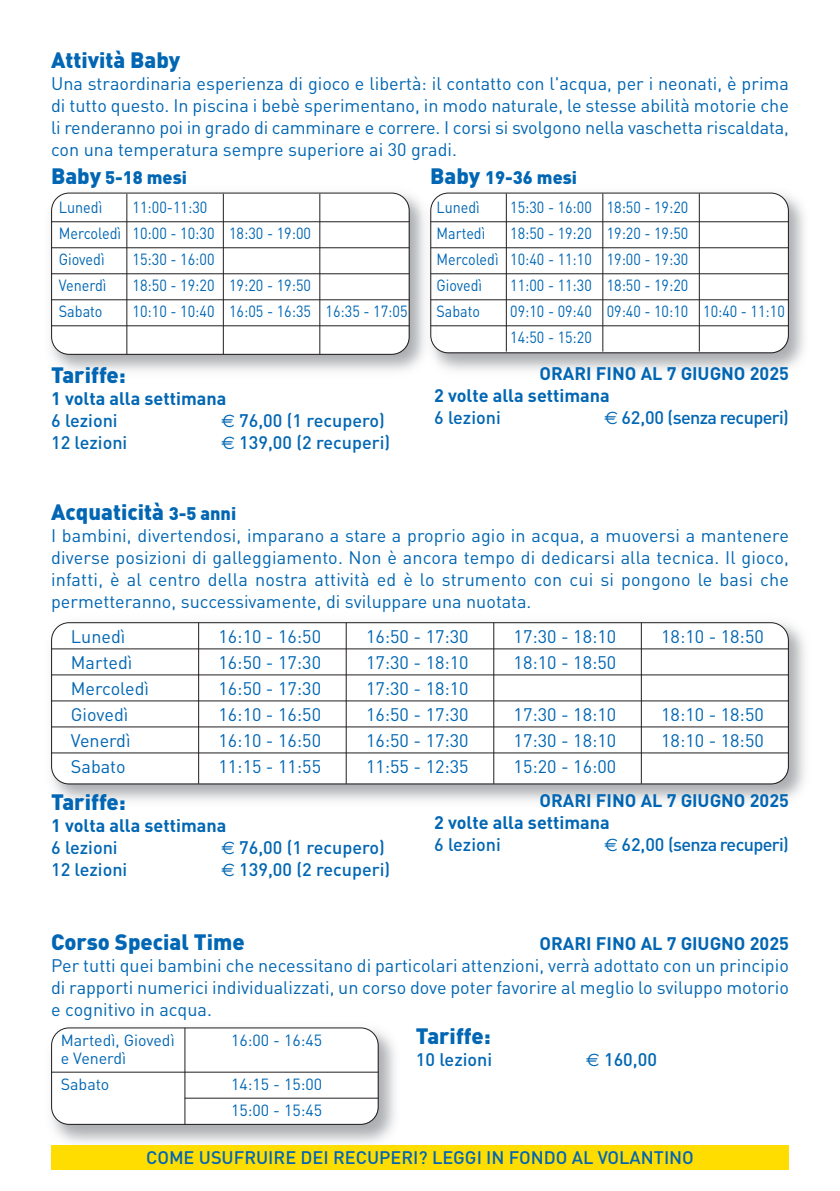
<style>
.page{position:relative;width:840px;height:1191px;background:#fff}
.page>*{position:absolute;margin:0;border:0;box-sizing:border-box;transform-origin:0 0}
.t1{font:900 22px "DINOT";color:#0166b3}
.t2{font:18px/22px "DINOT";color:#0166b3;text-align:justify}
.t3{font:500 18px "DINOT";color:#0166b3}
.t4{font:700 18px/22px "DINOT";color:#0166b3}
.t5{font:500 18px "DINOT";letter-spacing:-.035em;color:#0166b3}
.t6{font:900 18px "DINOT";color:#0166b3}
.t7{font:16px/26px "DINOT";color:#0166b3;text-align:justify;scale:.89 1}
.t8{font:16px/26px "DINOT";color:#0166b3;scale:.9 1}
.t9{font:16px/26px "DINOT";color:#0166b3}
.s1{font-size:22px}
.s2{font-family:"Euro Sans";font-weight:400}
.s3{font-size:18px}
</style>
<div class="page">
<img style="left:51px;top:622px;width:754px;height:179px">
<svg style="left:52px;top:623px;width:735px;height:160px"></svg>
<div style="left:51px;top:622px;width:737px;height:162px;border:2px solid #231f20;border-radius:18px"></div>
<img style="left:50px;top:192px;width:370px;height:179px">
<svg style="left:52px;top:194px;width:356px;height:160px"></svg>
<div style="left:51px;top:193px;width:358px;height:162px;border:2px solid #231f20;border-radius:18px"></div>
<img style="left:420px;top:192px;width:385px;height:179px">
<svg style="left:436px;top:194px;width:351px;height:158px"></svg>
<img style="left:431px;top:199px;width:5px;height:148px">
<div style="left:430px;top:193px;width:358px;height:160px;border:2px solid #231f20;border-radius:18px"></div>
<img style="left:51px;top:1027px;width:344px;height:116px">
<svg style="left:52px;top:1028px;width:325px;height:95px"></svg>
<div style="left:51px;top:1027px;width:327px;height:97px;border:2px solid #231f20;border-radius:18px"></div>
<hr style="left:51px;top:221px;width:358px;height:1px;background:#231f20">
<hr style="left:51px;top:247px;width:358px;height:1px;background:#231f20">
<hr style="left:51px;top:273px;width:358px;height:1px;background:#231f20">
<hr style="left:51px;top:299px;width:358px;height:1px;background:#231f20">
<hr style="left:51px;top:325px;width:358px;height:1px;background:#231f20">
<hr style="left:126px;top:194px;width:1px;height:160px;background:#231f20">
<hr style="left:223px;top:194px;width:1px;height:160px;background:#231f20">
<hr style="left:319px;top:194px;width:1px;height:160px;background:#231f20">
<hr style="left:430px;top:221px;width:358px;height:1px;background:#231f20">
<hr style="left:430px;top:247px;width:358px;height:1px;background:#231f20">
<hr style="left:430px;top:273px;width:358px;height:1px;background:#231f20">
<hr style="left:430px;top:299px;width:358px;height:1px;background:#231f20">
<hr style="left:430px;top:325px;width:358px;height:1px;background:#231f20">
<hr style="left:505px;top:194px;width:1px;height:157px;background:#231f20">
<hr style="left:602px;top:194px;width:1px;height:157px;background:#231f20">
<hr style="left:698px;top:194px;width:1px;height:157px;background:#231f20">
<hr style="left:51px;top:648px;width:737px;height:1px;background:#231f20">
<hr style="left:51px;top:674px;width:737px;height:1px;background:#231f20">
<hr style="left:51px;top:700px;width:737px;height:1px;background:#231f20">
<hr style="left:51px;top:726px;width:737px;height:1px;background:#231f20">
<hr style="left:51px;top:752px;width:737px;height:1px;background:#231f20">
<hr style="left:198px;top:622px;width:1px;height:161px;background:#231f20">
<hr style="left:345px;top:622px;width:1px;height:161px;background:#231f20">
<hr style="left:493px;top:622px;width:1px;height:161px;background:#231f20">
<hr style="left:640px;top:622px;width:1px;height:161px;background:#231f20">
<hr style="left:184px;top:1027px;width:1px;height:97px;background:#231f20">
<div style="left:51px;top:1145px;width:737px;height:24px;background:#ffdd01"></div>
<hr style="left:51px;top:1071px;width:327px;height:1px;background:#231f20">
<hr style="left:184px;top:1097px;width:194px;height:1px;background:#231f20">
<p class="t1" style="left:51px;top:52px;width:131px">Attività Baby</p>
<p class="t2" style="left:51px;top:74px;width:739px">Una straordinaria esperienza di gioco e libertà: il contatto con l'acqua, per i neonati, è prima di tutto questo. In piscina i bebè sperimentano, in modo naturale, le stesse abilità motorie che li renderanno poi in grado di camminare e correre. I corsi si svolgono nella vaschetta riscaldata, con una temperatura sempre superiore ai 30 gradi.</p>
<p class="t6" style="left:51px;top:171px;width:137px"><span class="s1">Baby</span> 5-18 mesi</p>
<p class="t6" style="left:430px;top:171px;width:148px"><span class="s1">Baby</span> 19-36 mesi</p>
<p class="t8" style="left:59px;top:196px;width:50px">Lunedì</p>
<p class="t8" style="left:59px;top:196px;width:282px;text-indent:74px">11:00-11:30<br>Mercoledì 10:00 - 10:30 18:30 - 19:00<br>Giovedì</p>
<p class="t8" style="left:132px;top:248px;width:93px">15:30 - 16:00</p>
<p class="t8" style="left:59px;top:274px;width:55px">Venerdì</p>
<p class="t8" style="left:132px;top:274px;width:200px">18:50 - 19:20 19:20 - 19:50</p>
<p class="t8" style="left:59px;top:300px;width:50px">Sabato</p>
<p class="t8" style="left:132px;top:300px;width:307px">10:10 - 10:40 16:05 - 16:35 16:35 - 17:05</p>
<p class="t7" style="left:436px;top:196px;width:50px">Lunedì</p>
<p class="t7" style="left:510px;top:196px;width:201px">15:30 - 16:00 18:50 - 19:20</p>
<p class="t7" style="left:436px;top:222px;width:56px">Martedì</p>
<p class="t7" style="left:436px;top:222px;width:284px;text-indent:74px">18:50 - 19:20 19:20 - 19:50<br>Mercoledì 10:40 - 11:10 19:00 - 19:30<br>Giovedì</p>
<p class="t7" style="left:510px;top:274px;width:201px">11:00 - 11:30 18:50 - 19:20</p>
<p class="t7" style="left:436px;top:300px;width:50px">Sabato</p>
<p class="t7" style="left:510px;top:300px;width:310px">09:10 - 09:40 09:40 - 10:10 10:40 - 11:10<br>14:50 - 15:20</p>
<p class="t1" style="left:51px;top:368px;width:76px">Tariffe:</p>
<p class="t4" style="left:51px;top:389px;width:177px">1 volta alla settimana</p>
<p class="t3" style="left:51px;top:414px;width:68px">6 lezioni</p>
<p class="t3" style="left:221px;top:414px;width:165px"><span class="s2">€</span> 76,00 (1 recupero)</p>
<p class="t3" style="left:51px;top:436px;width:78px">12 lezioni</p>
<p class="t3" style="left:221px;top:436px;width:170px"><span class="s2">€</span> 139,00 (2 recuperi)</p>
<p class="t4" style="left:434px;top:364px;width:356px;text-indent:105px">ORARI FINO AL 7 GIUGNO 2025<br>2 volte alla settimana</p>
<p class="t3" style="left:434px;top:411px;width:68px">6 lezioni</p>
<p class="t5" style="left:604px;top:411px;width:186px"><span class="s2">€</span> 62,00 (senza recuperi)</p>
<p class="t1" style="left:51px;top:504px;width:186px">Acquaticità <span class="s3">3-5 anni</span></p>
<p class="t2" style="left:51px;top:527px;width:739px">I bambini, divertendosi, imparano a stare a proprio agio in acqua, a muoversi a mantenere diverse posizioni di galleggiamento. Non è ancora tempo di dedicarsi alla tecnica. Il gioco, infatti, è al centro della nostra attività ed è lo strumento con cui si pongono le basi che permetteranno, successivamente, di sviluppare una nuotata.</p>
<p class="t2" style="left:71px;top:627px;width:56px">Lunedì</p>
<p class="t2" style="left:218px;top:627px;width:104px">16:10 - 16:50</p>
<p class="t2" style="left:366px;top:627px;width:104px">16:50 - 17:30</p>
<p class="t2" style="left:513px;top:627px;width:104px">17:30 - 18:10</p>
<p class="t2" style="left:660px;top:627px;width:104px">18:10 - 18:50</p>
<p class="t2" style="left:71px;top:653px;width:63px">Martedì</p>
<p class="t2" style="left:218px;top:653px;width:104px">16:50 - 17:30</p>
<p class="t2" style="left:366px;top:653px;width:104px">17:30 - 18:10</p>
<p class="t2" style="left:513px;top:653px;width:104px">18:10 - 18:50</p>
<p class="t2" style="left:71px;top:679px;width:80px">Mercoledì</p>
<p class="t2" style="left:218px;top:679px;width:104px">16:50 - 17:30</p>
<p class="t2" style="left:366px;top:679px;width:104px">17:30 - 18:10</p>
<p class="t2" style="left:71px;top:705px;width:59px">Giovedì</p>
<p class="t2" style="left:218px;top:705px;width:104px">16:10 - 16:50</p>
<p class="t2" style="left:366px;top:705px;width:104px">16:50 - 17:30</p>
<p class="t2" style="left:513px;top:705px;width:104px">17:30 - 18:10</p>
<p class="t2" style="left:660px;top:705px;width:104px">18:10 - 18:50</p>
<p class="t2" style="left:71px;top:731px;width:61px">Venerdì</p>
<p class="t2" style="left:218px;top:731px;width:104px">16:10 - 16:50</p>
<p class="t2" style="left:366px;top:731px;width:104px">16:50 - 17:30</p>
<p class="t2" style="left:513px;top:731px;width:104px">17:30 - 18:10</p>
<p class="t2" style="left:660px;top:731px;width:104px">18:10 - 18:50</p>
<p class="t2" style="left:71px;top:757px;width:56px">Sabato</p>
<p class="t2" style="left:218px;top:757px;width:104px">11:15 - 11:55</p>
<p class="t2" style="left:366px;top:757px;width:104px">11:55 - 12:35</p>
<p class="t2" style="left:513px;top:757px;width:104px">15:20 - 16:00</p>
<p class="t1" style="left:51px;top:794px;width:76px">Tariffe:</p>
<p class="t4" style="left:51px;top:816px;width:177px">1 volta alla settimana</p>
<p class="t3" style="left:51px;top:841px;width:68px">6 lezioni</p>
<p class="t3" style="left:221px;top:841px;width:165px"><span class="s2">€</span> 76,00 (1 recupero)</p>
<p class="t3" style="left:51px;top:863px;width:78px">12 lezioni</p>
<p class="t3" style="left:221px;top:863px;width:170px"><span class="s2">€</span> 139,00 (2 recuperi)</p>
<p class="t4" style="left:434px;top:791px;width:356px;text-indent:105px">ORARI FINO AL 7 GIUGNO 2025<br>2 volte alla settimana</p>
<p class="t3" style="left:434px;top:838px;width:68px">6 lezioni</p>
<p class="t5" style="left:604px;top:838px;width:186px"><span class="s2">€</span> 62,00 (senza recuperi)</p>
<p class="t1" style="left:51px;top:934px;width:195px">Corso Special Time</p>
<p class="t4" style="left:539px;top:934px;width:251px">ORARI FINO AL 7 GIUGNO 2025</p>
<p class="t2" style="left:51px;top:956px;width:739px">Per tutti quei bambini che necessitano di particolari attenzioni, verrà adottato con un principio di rapporti numerici individualizzati, un corso dove poter favorire al meglio lo sviluppo motorio e cognitivo in acqua.</p>
<p class="t9" style="left:61px;top:1029px;width:115px">Martedì, Giovedì</p>
<p class="t9" style="left:231px;top:1029px;width:93px">16:00 - 16:45</p>
<p class="t9" style="left:61px;top:1047px;width:67px">e Venerdì<br>Sabato</p>
<p class="t9" style="left:231px;top:1073px;width:93px">14:15 - 15:00<br>15:00 - 15:45</p>
<p class="t1" style="left:415px;top:1028px;width:76px">Tariffe:</p>
<p class="t3" style="left:415px;top:1053px;width:78px">10 lezioni</p>
<p class="t3" style="left:586px;top:1053px;width:72px"><span class="s2">€</span> 160,00</p>
<p class="t3" style="left:146px;top:1150px;width:549px">COME USUFRUIRE DEI RECUPERI? LEGGI IN FONDO AL VOLANTINO</p>
</div>
